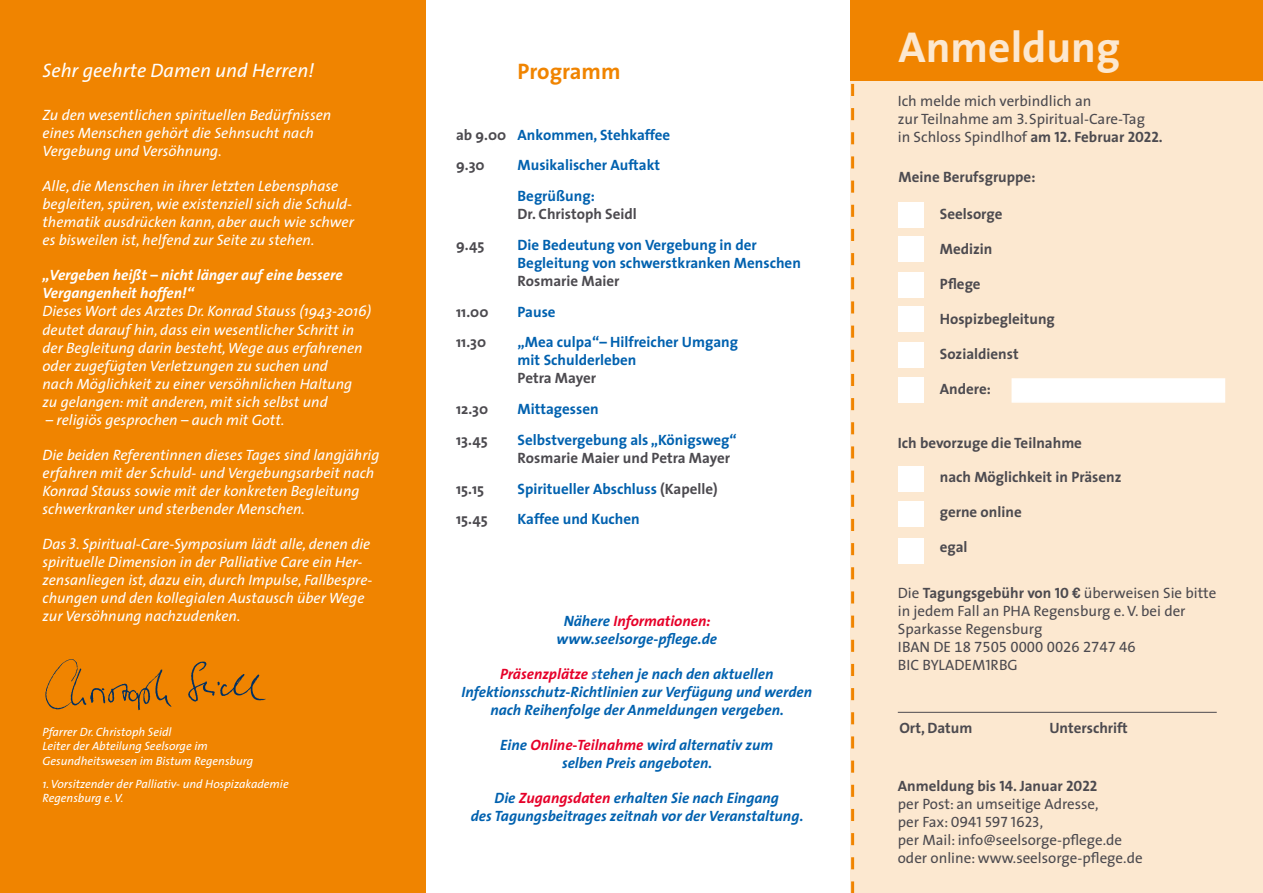
<style>
.page{position:relative;width:1263px;height:893px;background:#fff}
.page>*{position:absolute;margin:0;border:0;box-sizing:border-box;transform-origin:0 0}
.t1{font:700 43.5px "The Sans";color:#fce8d0}
.t2{font:700 22.5px "The Sans";color:#f08400}
.t3{font:italic 19.5px "The Sans";color:#fff}
.t4{font:italic 15px/18px "The Sans";color:#fff}
.t5{font:15px/18px "The Sans";color:#4c4a4f}
.t6{font:italic 700 15px/18px "The Sans";color:#0061af;text-align:center}
.t7{font:700 15px "The Sans";color:#4c4a4f}
.t8{font:700 15px/30.8px "The Sans";color:#0061af}
.t9{font:italic 700 15px/18px "The Sans";color:#fff}
.t10{font:15px "The Sans Expert";color:#4c4a4f}
.t11{font:15px "The Sans Caps";color:#4c4a4f}
.t12{font:italic 12px/14.4px "The Sans";color:#fff}
.s1{color:#4c4a4f}
.s2{color:#e60029}
.s3{color:#3a77bc}
.s4{font-family:"The Sans Expert"}
.s5{font-weight:700}
.s6{font-family:"The Sans Bold Caps"}
.s7{font-family:"Univers LT";font-weight:700}
.s8{font-family:"The Sans"}
.s9{font-family:"The Sans Caps"}
</style>
<div class="page">
<div style="left:850px;top:0;width:413px;height:893px;background:#fce8d0"></div>
<div style="left:850px;top:0;width:413px;height:80px;background:#f08400"></div>
<div style="left:0;top:0;width:425px;height:893px;background:#f08400"></div>
<img style="left:45px;top:659px;width:221px;height:52px">
<div style="left:898px;top:202px;width:25px;height:26px;background:#fff"></div>
<div style="left:898px;top:237px;width:25px;height:25px;background:#fff"></div>
<div style="left:898px;top:272px;width:25px;height:26px;background:#fff"></div>
<div style="left:898px;top:306px;width:25px;height:26px;background:#fff"></div>
<div style="left:898px;top:342px;width:25px;height:25px;background:#fff"></div>
<div style="left:898px;top:377px;width:25px;height:25px;background:#fff"></div>
<div style="left:898px;top:466px;width:25px;height:25px;background:#fff"></div>
<div style="left:898px;top:501px;width:25px;height:25px;background:#fff"></div>
<div style="left:898px;top:538px;width:25px;height:25px;background:#fff"></div>
<hr style="left:898px;top:712px;width:319px;height:1px;background:#4c4a4f">
<div style="left:1011px;top:378px;width:214px;height:25px;background:#fff;border:2px solid #fff"></div>
<svg style="left:851px;top:80px;width:3px;height:813px"></svg>
<h3 class="t3" style="left:43px;top:54px;width:273px">Sehr geehrte Damen und Herren!</h3>
<p class="t4" style="left:43px;top:106px;width:290px">Zu den wesentlichen spirituellen Bedürfnissen eines Menschen gehört die Sehnsucht nach<br>Vergebung und Versöhnung.</p>
<p class="t4" style="left:43px;top:177px;width:313px">Alle, die Menschen in ihrer letzten Lebensphase begleiten, spüren, wie existenziell sich die Schuld&shy;thematik ausdrücken kann, aber auch wie schwer es bisweilen ist, helfend zur Seite zu stehen.</p>
<p class="t9" style="left:43px;top:266px;width:302px">„Vergeben heißt – nicht länger auf eine bessere<br>Vergangenheit hoffen!“</p>
<p class="t4" style="left:43px;top:302px;width:330px">Dieses Wort des Arztes Dr. Konrad Stauss (1943-2016) deutet darauf hin, dass ein wesentlicher Schritt in der Begleitung darin besteht, Wege aus erfahrenen oder zugefügten Verletzungen zu suchen und<br>nach Möglichkeit zu einer versöhnlichen Haltung<br>zu gelangen: mit anderen, mit sich selbst und</p>
<p class="t4" style="left:46px;top:410px;width:240px">– religiös gesprochen – auch mit Gott.</p>
<p class="t4" style="left:43px;top:445px;width:338px">Die beiden Referentinnen dieses Tages sind langjährig erfahren mit der Schuld- und Vergebungsarbeit nach Konrad Stauss sowie mit der konkreten Begleitung schwerkranker und sterbender Menschen.</p>
<p class="t4" style="left:43px;top:534px;width:331px">Das 3. Spiritual-Care-Symposium lädt alle, denen die spirituelle Dimension in der Palliative Care ein Her&shy;zensanliegen ist, dazu ein, durch Impulse, Fallbespre&shy;chungen und den kollegialen Austausch über Wege zur Versöhnung nachzudenken.</p>
<p class="t12" style="left:43px;top:724px;width:212px">Pfarrer Dr. Christoph Seidl<br>Leiter der Abteilung Seelsorge im<br>Gesundheitswesen im Bistum Regensburg</p>
<p class="t12" style="left:43px;top:776px;width:248px">1. Vorsitzender der Palliativ- und Hospizakademie<br>Regensburg e. V.</p>
<h2 class="t2" style="left:518px;top:53px;width:104px">Programm</h2>
<p class="t8" style="left:456px;top:119px;width:216px"><span class="s1">ab 9.00</span> Ankommen, Stehkaffee<br><span class="s1">9.30</span></p>
<p class="t8" style="left:518px;top:149px;width:144px">Musikalischer Auftakt<br>Begrüßung:</p>
<p class="t7" style="left:518px;top:201px;width:121px">Dr. Christoph Seidl</p>
<p class="t7" style="left:456px;top:232px;width:30px">9.45</p>
<p class="t8" style="left:518px;top:235px;width:285px;line-height:18px">Die Bedeutung von Vergebung in der<br>Begleitung von schwerstkranken Menschen</p>
<p class="t7" style="left:518px;top:268px;width:104px">Rosmarie Maier</p>
<p class="t7" style="left:456px;top:299px;width:34px">11.00</p>
<p class="t8" style="left:518px;top:296px;width:40px">Pause</p>
<p class="t7" style="left:456px;top:330px;width:32px">11.30</p>
<p class="t8" style="left:518px;top:333px;width:222px;line-height:18px">„Mea culpa“– Hilfreicher Umgang mit Schulderleben</p>
<p class="t7" style="left:518px;top:366px;width:80px">Petra Mayer</p>
<p class="t7" style="left:456px;top:396px;width:34px">12.30</p>
<p class="t8" style="left:518px;top:393px;width:83px">Mittagessen</p>
<p class="t7" style="left:456px;top:427px;width:33px">13.45</p>
<p class="t8" style="left:518px;top:424px;width:221px">Selbstvergebung als „Königsweg“</p>
<p class="t7" style="left:518px;top:445px;width:214px">Rosmarie Maier und Petra Mayer</p>
<p class="t7" style="left:456px;top:476px;width:30px">15.15</p>
<p class="t8" style="left:518px;top:473px;width:202px">Spiritueller Abschluss <span class="s1">(Kapelle)</span></p>
<p class="t7" style="left:456px;top:507px;width:33px">15.45</p>
<p class="t8" style="left:518px;top:503px;width:124px">Kaffee und Kuchen</p>
<p class="t6" style="left:556px;top:611px;width:162px">Nähere <span class="s2">Informationen: </span>www.seelsorge-pflege.de</p>
<p class="t6" style="left:461px;top:664px;width:352px"><span class="s2">Präsenzplätze</span> <span class="s3">s</span>tehen je nach den aktuellen<br>Infektionsschutz-Richtlinien zur Verfügung und werden nach Reihenfolge der Anmeldungen vergeben.</p>
<p class="t6" style="left:500px;top:735px;width:274px">Eine <span class="s2">Online-Teilnahme</span> wird alternativ zum selben Preis angeboten.</p>
<p class="t6" style="left:471px;top:788px;width:334px">Die <span class="s2">Zugangsdaten</span> erhalten Sie nach Eingang<br>des Tagungsbeitrages zeitnah vor der Veranstaltung.</p>
<h1 class="t1" style="left:898px;top:11px;width:223px">Anmeldung</h1>
<p class="t5" style="left:898px;top:92px;width:266px">Ich melde mich verbindlich an<br>zur Teilnahme am <span class="s4">3.</span>Spiritual-Care-Tag<br>in Schloss Spindlhof <span class="s5">am</span> <span class="s6">12.</span> <span class="s5">Februar</span> <span class="s6">2022</span><span class="s5">.</span></p>
<p class="t7" style="left:898px;top:164px;width:138px">Meine Berufsgruppe:</p>
<p class="t7" style="left:940px;top:201px;width:64px">Seelsorge</p>
<p class="t7" style="left:940px;top:236px;width:54px">Medizin</p>
<p class="t7" style="left:940px;top:271px;width:42px">Pflege</p>
<p class="t7" style="left:940px;top:306px;width:117px">Hospizbegleitung</p>
<p class="t7" style="left:940px;top:341px;width:80px">Sozialdienst</p>
<p class="t7" style="left:940px;top:376px;width:53px">Andere:</p>
<p class="t7" style="left:898px;top:430px;width:186px">Ich bevorzuge die Teilnahme</p>
<p class="t7" style="left:940px;top:464px;width:183px">nach Möglichkeit in Präsenz</p>
<p class="t7" style="left:940px;top:499px;width:83px">gerne online</p>
<p class="t7" style="left:940px;top:534px;width:29px">egal</p>
<p class="t5" style="left:898px;top:583px;width:320px">Die <span class="s5">Tagungsgebühr von</span> <span class="s6">10</span> <span class="s7">€</span> überweisen Sie bitte in jedem Fall an PHA Regensburg e. V. bei der<br>Sparkasse Regensburg</p>
<p class="t10" style="left:898px;top:634px;width:239px"><span class="s8">IBAN DE</span> 18 7505 0000 0026 2747 46</p>
<p class="t5" style="left:898px;top:655px;width:122px">BIC BYLADEM<span class="s9">1</span>RBG</p>
<p class="t7" style="left:899px;top:716px;width:75px">Ort, Datum</p>
<p class="t7" style="left:1049px;top:716px;width:80px">Unterschrift</p>
<p class="t5" style="left:898px;top:776px;width:202px"><span class="s5">Anmeldung bis</span> <span class="s6">14</span><span class="s5">. Januar</span> <span class="s6">2022 </span>per Post: an umseitige Adresse,</p>
<p class="t11" style="left:898px;top:809px;width:147px"><span class="s8">per Fax:</span> 0941 597 1623<span class="s8">,</span></p>
<p class="t5" style="left:898px;top:830px;width:246px">per Mail: info@seelsorge-pflege.de oder online: www.seelsorge-pflege.de</p>
</div>
